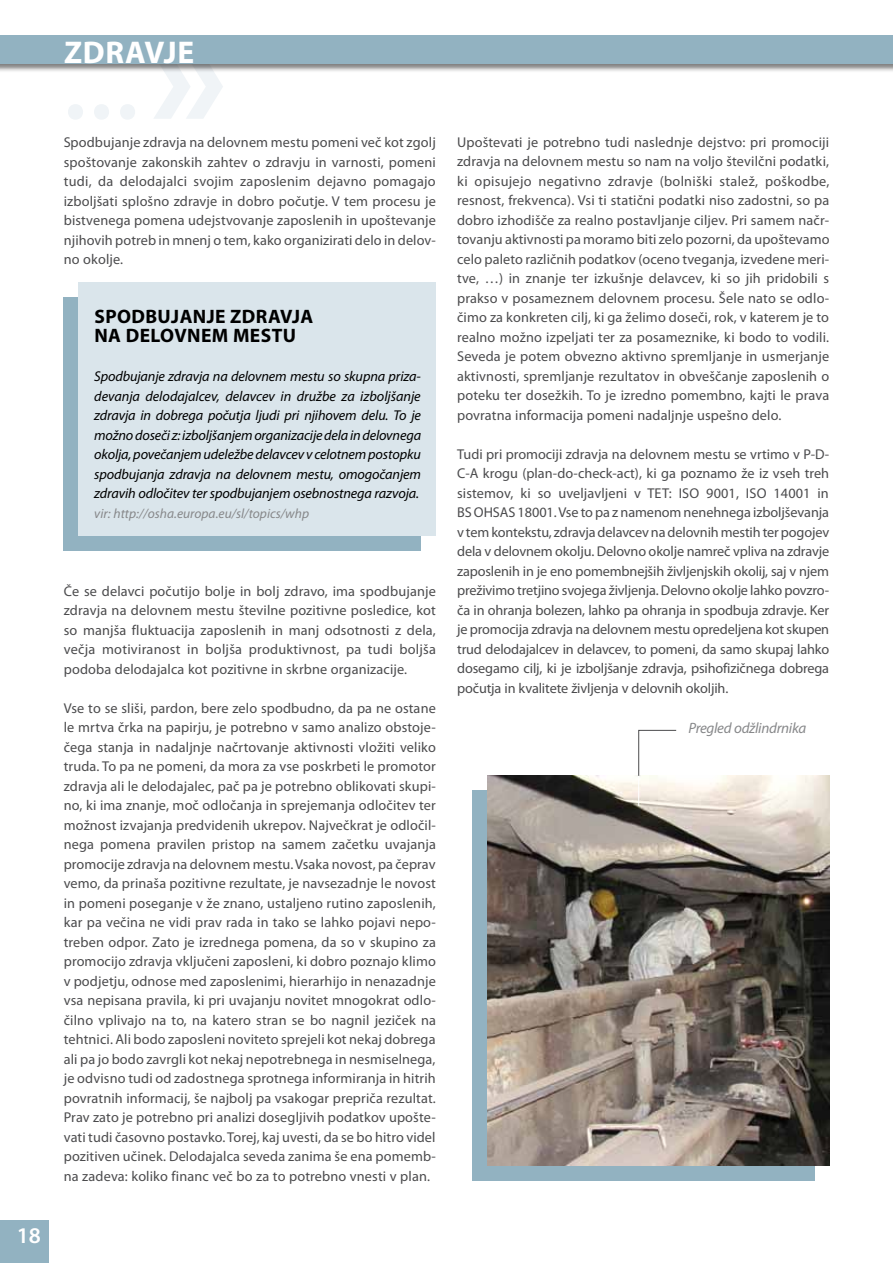
<style>
.page{position:relative;width:893px;height:1263px;background:#fff}
.page>*{position:absolute;margin:0;border:0;box-sizing:border-box;transform-origin:0 0}
.t1{font:700 31.5px "Myriad Pro";color:#fff}
.t2{font:600 22.5px "Myriad Pro";color:#fff}
.t3{font:700 19.5px/19.5px "Myriad Pro";letter-spacing:.02em;color:#000}
.t4{font:italic 15px "Myriad Pro";letter-spacing:-.02em;color:#87888a}
.t5{font:14.25px/19.5px "Myriad Pro";letter-spacing:.01em;color:#4b4b4d;text-align:justify}
.t6{font:italic 14.25px/19.5px "Myriad Pro";letter-spacing:-.01em;color:#000;text-align:justify}
.t7{font:italic 13.5px "Myriad Pro";color:#87888a}
</style>
<div class="page">
<div style="left:0;top:1220px;width:49px;height:43px;background:#92b2c1"></div>
<div style="left:472px;top:791px;width:342px;height:390px;background:#92b2c1"></div>
<svg style="left:154px;top:73px;width:69px;height:46px"></svg>
<div style="left:0;top:35px;width:893px;height:38px;background:#000;opacity:.5"></div>
<div style="left:0;top:35px;width:893px;height:29px;background:#92b2c1"></div>
<div style="left:64px;top:297px;width:357px;height:253px;background:#92b2c1"></div>
<div style="left:79px;top:282px;width:357px;height:253px;background:#dae5eb"></div>
<img style="left:487px;top:776px;width:342px;height:390px">
<svg style="left:638px;top:730px;width:39px;height:47px"></svg>
<hr style="left:638px;top:776px;width:1px;height:30px;background:#fff">
<h1 class="t1" style="left:64px;top:32px;width:116px">ZDRAVJE</h1>
<h2 class="t2" style="left:17px;top:1221px;width:26px">18</h2>
<p class="t5" style="left:64px;top:132px;width:374px">Spodbujanje zdravja na delovnem mestu pomeni več kot zgolj spoštovanje zakonskih zahtev o zdravju in varnosti, pomeni tudi, da delodajalci svojim zaposlenim dejavno pomagajo izboljšati splošno zdravje in dobro počutje. V tem procesu je bistvenega pomena udejstvovanje zaposlenih in upoštevanje njihovih potreb in mnenj o tem, kako organizirati delo in delov&shy;no okolje.</p>
<h3 class="t3" style="left:94px;top:306px;width:51px">SPODBU</h3>
<h3 class="t3" style="left:94px;top:306px;width:220px;text-indent:77px">JANJE ZDRAVJA<br>NA DELOVNEM MESTU</h3>
<p class="t6" style="left:94px;top:366px;width:328px">Spodbujanje zdravja na delovnem mestu so skupna priza&shy;devanja delodajalcev, delavcev in družbe za izboljšanje zdravja in dobrega počutja ljudi pri njihovem delu. To je možno doseči z: izboljšanjem organizacije dela in delovnega okolja, povečanjem udeležbe delavcev v celotnem postopku spodbujanja zdravja na delovnem mestu, omogočanjem zdravih odločitev ter spodbujanjem osebnostnega razvoja.</p>
<p class="t7" style="left:94px;top:505px;width:216px">vir: http://osha.europa.eu/sl/topics/whp</p>
<p class="t5" style="left:64px;top:581px;width:374px">Če se delavci počutijo bolje in bolj zdravo, ima spodbujanje zdravja na delovnem mestu številne pozitivne posledice, kot so manjša fluktuacija zaposlenih in manj odsotnosti z dela, večja motiviranost in boljša produktivnost, pa tudi boljša podoba delodajalca kot pozitivne in skrbne organizacije.</p>
<p class="t5" style="left:64px;top:698px;width:374px">Vse to se sliši, pardon, bere zelo spodbudno, da pa ne ostane le mrtva črka na papirju, je potrebno v samo analizo obstoje&shy;čega stanja in nadaljnje načrtovanje aktivnosti vložiti veliko truda. To pa ne pomeni, da mora za vse poskrbeti le promotor zdravja ali le delodajalec, pač pa je potrebno oblikovati skupi&shy;no, ki ima znanje, moč odločanja in sprejemanja odločitev ter možnost izvajanja predvidenih ukrepov. Največkrat je odločil&shy;nega pomena pravilen pristop na samem začetku uvajanja promocije zdravja na delovnem mestu. Vsaka novost, pa čeprav vemo, da prinaša pozitivne rezultate, je navsezadnje le novost in pomeni poseganje v že znano, ustaljeno rutino zaposlenih, kar pa večina ne vidi prav rada in tako se lahko pojavi nepo&shy;treben odpor. Zato je izrednega pomena, da so v skupino za promocijo zdravja vključeni zaposleni, ki dobro poznajo klimo v podjetju, odnose med zaposlenimi, hierarhijo in nenazadnje vsa nepisana pravila, ki pri uvajanju novitet mnogokrat odlo&shy;čilno vplivajo na to, na katero stran se bo nagnil jeziček na tehtnici. Ali bodo zaposleni noviteto sprejeli kot nekaj dobrega ali pa jo bodo zavrgli kot nekaj nepotrebnega in nesmiselnega, je odvisno tudi od zadostnega sprotnega informiranja in hitrih povratnih informacij, še najbolj pa vsakogar prepriča rezultat.<br>Prav zato je potrebno pri analizi dosegljivih podatkov upošte&shy;vati tudi časovno postavko. Torej, kaj uvesti, da se bo hitro videl pozitiven učinek. Delodajalca seveda zanima še ena pomemb&shy;na zadeva: koliko financ več bo za to potrebno vnesti v plan.</p>
<p class="t5" style="left:457px;top:132px;width:374px">Upoštevati je potrebno tudi naslednje dejstvo: pri promociji zdravja na delovnem mestu so nam na voljo številčni podatki, ki opisujejo negativno zdravje (bolniški stalež, poškodbe, resnost, frekvenca). Vsi ti statični podatki niso zadostni, so pa dobro izhodišče za realno postavljanje ciljev. Pri samem načr&shy;tovanju aktivnosti pa moramo biti zelo pozorni, da upoštevamo celo paleto različnih podatkov (oceno tveganja, izvedene meri&shy;tve, …) in znanje ter izkušnje delavcev, ki so jih pridobili s prakso v posameznem delovnem procesu. Šele nato se odlo&shy;čimo za konkreten cilj, ki ga želimo doseči, rok, v katerem je to realno možno izpeljati ter za posameznike, ki bodo to vodili.<br>Seveda je potem obvezno aktivno spremljanje in usmerjanje aktivnosti, spremljanje rezultatov in obveščanje zaposlenih o poteku ter dosežkih. To je izredno pomembno, kajti le prava povratna informacija pomeni nadaljnje uspešno delo.</p>
<p class="t5" style="left:457px;top:444px;width:374px">Tudi pri promociji zdravja na delovnem mestu se vrtimo v P-D-C-A krogu (plan-do-check-act), ki ga poznamo že iz vseh treh sistemov, ki so uveljavljeni v TET: ISO 9001, ISO 14001 in BS OHSAS 18001. Vse to pa z namenom nenehnega izboljševanja v tem kontekstu, zdravja delavcev na delovnih mestih ter pogojev dela v delovnem okolju. Delovno okolje namreč vpliva na zdravje zaposlenih in je eno pomembnejših življenjskih okolij, saj v njem preživimo tretjino svojega življenja. Delovno okolje lahko povzro&shy;ča in ohranja bolezen, lahko pa ohranja in spodbuja zdravje. Ker je promocija zdravja na delovnem mestu opredeljena kot skupen trud delodajalcev in delavcev, to pomeni, da samo skupaj lahko dosegamo cilj, ki je izboljšanje zdravja, psihofizičnega dobrega počutja in kvalitete življenja v delovnih okoljih.</p>
<p class="t4" style="left:689px;top:719px;width:119px">Pregled odžlindrnika</p>
</div>
